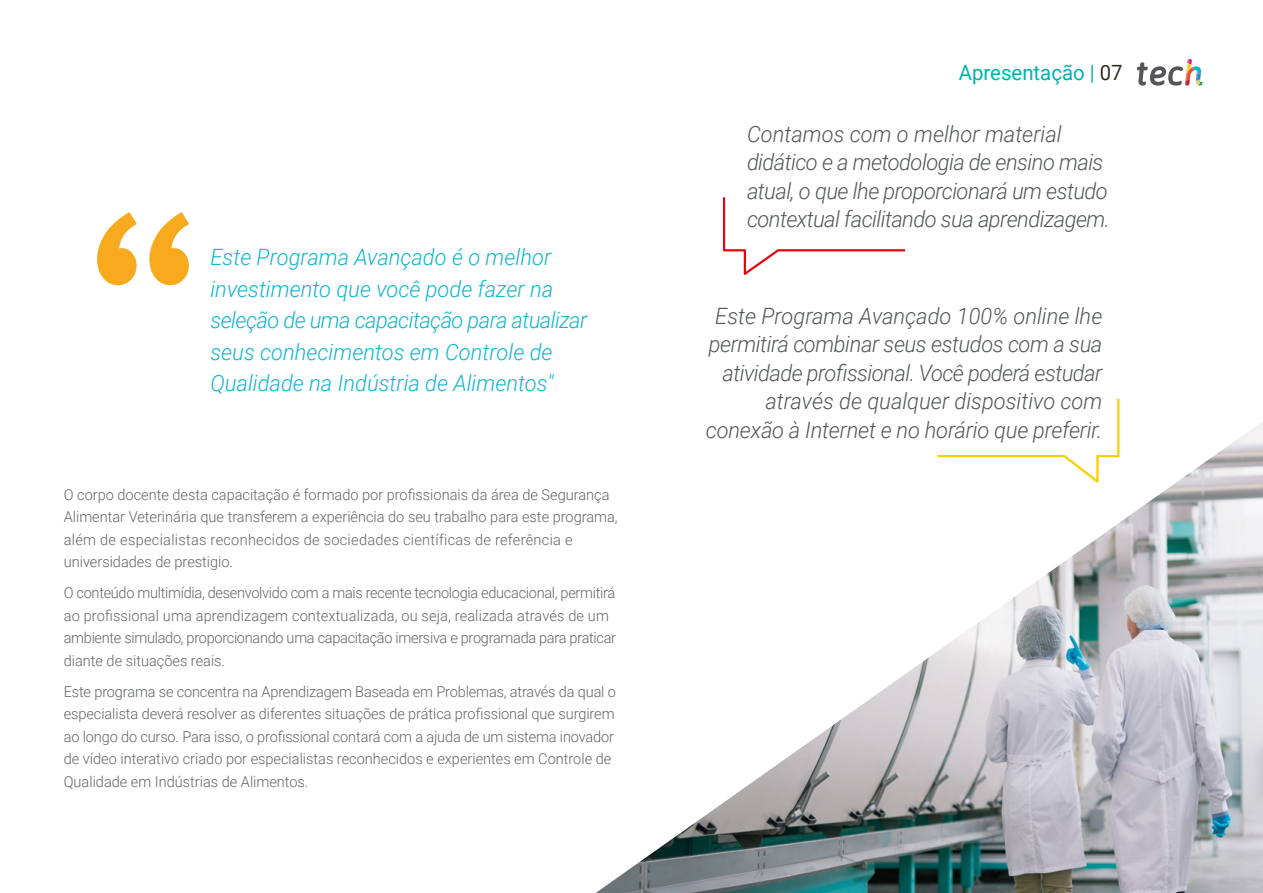
<style>
.page{position:relative;width:1263px;height:893px;background:#fff}
.page>*{position:absolute;margin:0;border:0;box-sizing:border-box;transform-origin:0 0}
.t1{font:italic 300 22.5px/28.5px "Roboto";letter-spacing:-.02em;color:#52555b;text-align:right}
.t2{font:italic 300 22.5px/31.5px "Roboto";color:#0fb6cf}
.t3{font:21px "Roboto";color:#00b2af}
.t4{font:300 15px/22.5px "Roboto";color:#61646a}
.t5{font:300 15px/22.5px "Roboto";letter-spacing:-.02em;color:#61646a}
.s1{color:#312e20}
</style>
<div class="page">
<svg style="left:97px;top:212px;width:92px;height:73px"></svg>
<svg style="left:1117px;top:398px;width:3px;height:23px"></svg>
<svg style="left:722px;top:197px;width:183px;height:78px"></svg>
<img style="left:596px;top:421px;width:667px;height:472px">
<svg style="left:1137px;top:59px;width:65px;height:27px"></svg>
<h1 class="t2" style="left:210px;top:241px;width:378px">Este Programa Avançado é o melhor investimento que você pode fazer na seleção de uma capacitação para atualizar seus conhecimentos em Controle de Qualidade na Indústria de Alimentos"</h1>
<p class="t4" style="left:64px;top:482px;width:555px">O corpo docente desta capacitação é formado por profissionais da área de Segurança Alimentar Veterinária que transferem a experiência do seu trabalho para este programa, além de especialistas reconhecidos de sociedades científicas de referência e universidades de prestigio.</p>
<p class="t5" style="left:64px;top:581px;width:554px">O conteúdo multimídia, desenvolvido com a mais recente tecnologia educacional, permitirá ao profissional uma aprendizagem contextualizada, ou seja, realizada através de um ambiente simulado, proporcionando uma capacitação imersiva e programada para praticar diante de situações reais.</p>
<p class="t4" style="left:64px;top:679px;width:554px">Este programa se concentra na Aprendizagem Baseada em Problemas, através da qual o especialista deverá resolver as diferentes situações de prática profissional que surgirem ao longo do curso. Para isso, o profissional contará com a ajuda de um sistema inovador de vídeo interativo criado por especialistas reconhecidos e experientes em Controle de Qualidade em Indústrias de Alimentos.</p>
<h2 class="t3" style="left:959px;top:57px;width:165px">Apresentação | <span class="s1">07</span></h2>
<h1 class="t1" style="left:747px;top:119px;width:365px;text-align:left">Contamos com o melhor material didático e a metodologia de ensino mais atual, o que lhe proporcionará um estudo contextual facilitando sua aprendizagem.</h1>
<h1 class="t1" style="left:706px;top:301px;width:398px">Este Programa Avançado 100% online lhe permitirá combinar seus estudos com a sua atividade profissional. Você poderá estudar através de qualquer dispositivo com conexão à Internet e no horário que preferir.</h1>
</div>
